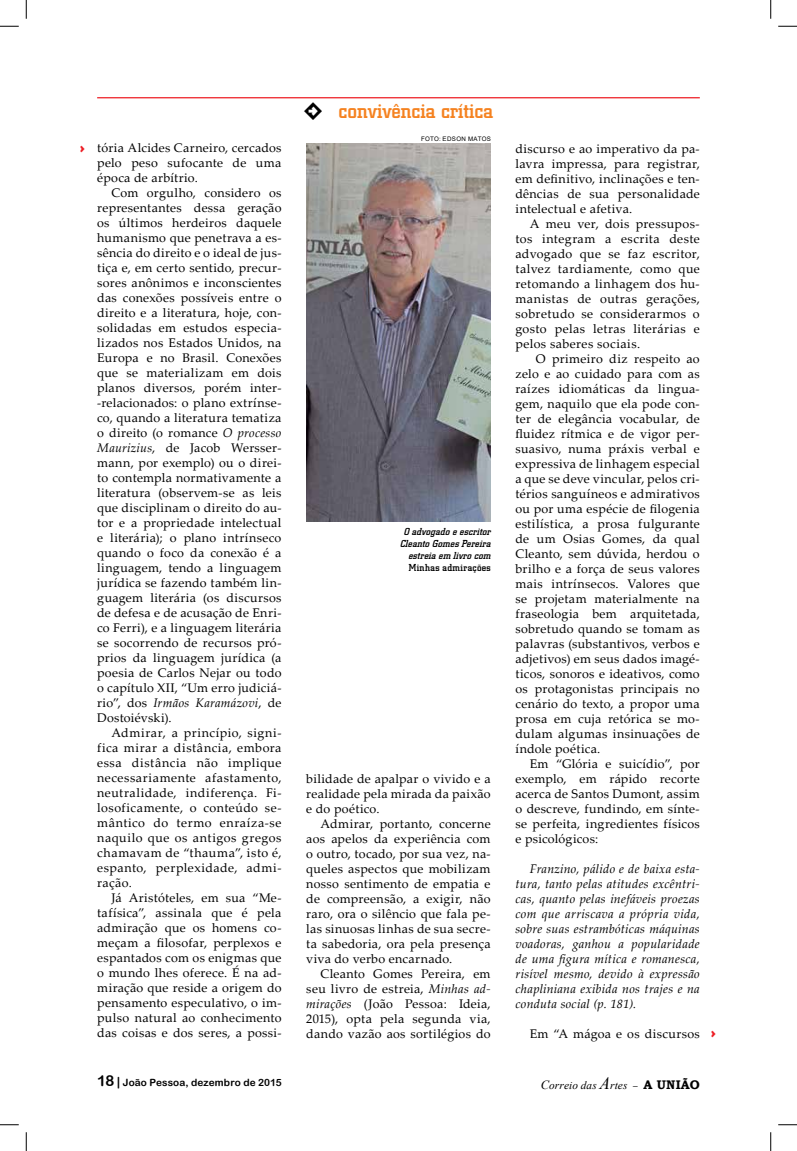
<style>
.page{position:relative;width:797px;height:1151px;background:#fff}
.page>*{position:absolute;margin:0;border:0;box-sizing:border-box;transform-origin:0 0}
.t1{font:500 21.25px "City";color:#f58220}
.t2{font:12.5px/15px "Palatino Linotype";letter-spacing:.025em;color:#000;text-align:justify}
.t3{font:italic 12.5px/15px "Palatino Linotype";letter-spacing:.02em;color:#000;text-align:justify}
.t4{font:12.5px "Mini Pics Directional AA";color:#ed1d24}
.t5{font:italic 11.25px "Times New Roman";letter-spacing:.01em;color:#000}
.t6{font:italic 500 10px/12px "City";letter-spacing:.015em;color:#000;text-align:right}
.t7{font:10px "Arial Rounded MT Bold";letter-spacing:.01em;color:#000}
.t8{font:500 10px "City";letter-spacing:.04em;color:#000}
.t9{font:6.25px "Arial";letter-spacing:.045em;color:#000}
.s1{font-style:italic}
.s2{font-family:"Mini Pics Directional DA";font-weight:400;font-size:17.5px;color:#000}
.s3{font-family:"Mini Pics Directional AA";color:#ed1d24}
.s4{font-size:15px}
.s5{font-size:12.5px}
.s6{font-size:17.5px}
.s7{font-family:"Minion Pro";font-style:normal}
.s8{font-family:"Bookman Old Style";font-weight:700;font-style:normal;font-size:12.5px}
</style>
<div class="page">
<hr style="left:97px;top:97px;width:602px;height:1px;background:#ed1d24">
<img style="left:306px;top:143px;width:184px;height:378px">
<svg style="left:0;top:25px;width:19px;height:2px"></svg>
<svg style="left:778px;top:25px;width:19px;height:2px"></svg>
<svg style="left:0;top:1124px;width:19px;height:1px"></svg>
<svg style="left:778px;top:1124px;width:19px;height:1px"></svg>
<svg style="left:25px;top:0;width:2px;height:19px"></svg>
<svg style="left:25px;top:1132px;width:2px;height:19px"></svg>
<svg style="left:770px;top:0;width:1px;height:19px"></svg>
<svg style="left:770px;top:1132px;width:1px;height:19px"></svg>
<p class="t4" style="left:79px;top:142px;width:8px">c</p>
<p class="t2" style="left:97px;top:140px;width:186px">tória Alcides Carneiro, cercados pelo peso sufocante de uma época de arbítrio.</p>
<p class="t2" style="left:97px;top:185px;width:186px;text-indent:14px">Com orgulho, considero os representantes dessa geração os últimos herdeiros daquele humanismo que penetrava a es&shy;sência do direito e o ideal de jus&shy;tiça e, em certo sentido, precur&shy;sores anônimos e inconscientes das conexões possíveis entre o direito e a literatura, hoje, con&shy;solidadas em estudos especia&shy;lizados nos Estados Unidos, na Europa e no Brasil. Conexões que se materializam em dois planos diversos, porém inter--relacionados: o plano extrínse&shy;co, quando a literatura tematiza o direito (o romance <span class="s1">O processo Maurizius</span>, de Jacob Wersser&shy;mann, por exemplo) ou o direi&shy;to contempla normativamente a literatura (observem-se as leis que disciplinam o direito do au&shy;tor e a propriedade intelectual e literária); o plano intrínseco quando o foco da conexão é a linguagem, tendo a linguagem jurídica se fazendo também lin&shy;guagem literária (os discursos de defesa e de acusação de Enri&shy;co Ferri), e a linguagem literária se socorrendo de recursos pró&shy;prios da linguagem jurídica (a poesia de Carlos Nejar ou todo o capítulo XII, “Um erro judiciá&shy;rio”, dos <span class="s1">Irmãos Karamázovi</span>, de Dostoiévski).</p>
<p class="t2" style="left:97px;top:725px;width:186px;text-indent:14px">Admirar, a princípio, signi&shy;fica mirar a distância, embora essa distância não implique necessariamente afastamento, neutralidade, indiferença. Fi&shy;losoficamente, o conteúdo se&shy;mântico do termo enraíza-se naquilo que os antigos gregos chamavam de “thauma”, isto é, espanto, perplexidade, admi&shy;ração.</p>
<p class="t2" style="left:97px;top:890px;width:186px;text-indent:14px">Já Aristóteles, em sua “Me&shy;tafísica”, assinala que é pela admiração que os homens co&shy;meçam a filosofar, perplexos e espantados com os enigmas que o mundo lhes oferece. É na ad&shy;miração que reside a origem do pensamento especulativo, o im&shy;pulso natural ao conhecimento das coisas e dos seres, a possi-</p>
<h1 class="t1" style="left:304px;top:99px;width:191px"><span class="s2">6</span> convivência crítica</h1>
<p class="t9" style="left:421px;top:134px;width:71px">FOTO: EDSON MATOS</p>
<p class="t6" style="left:400px;top:525px;width:92px">O advogado e escritor<br>Cleanto Gomes Pereira estreia em livro com</p>
<p class="t8" style="left:409px;top:562px;width:83px">Minhas admirações</p>
<p class="t2" style="left:306px;top:771px;width:186px">bilidade de apalpar o vivido e a realidade pela mirada da paixão e do poético.</p>
<p class="t2" style="left:306px;top:816px;width:186px;text-indent:14px">Admirar, portanto, concerne aos apelos da experiência com o outro, tocado, por sua vez, na&shy;queles aspectos que mobilizam nosso sentimento de empatia e de compreensão, a exigir, não raro, ora o silêncio que fala pe&shy;las sinuosas linhas de sua secre&shy;ta sabedoria, ora pela presença viva do verbo encarnado.</p>
<p class="t2" style="left:306px;top:966px;width:186px;text-indent:14px">Cleanto Gomes Pereira, em seu livro de estreia, <span class="s1">Minhas ad&shy;mirações</span> (João Pessoa: Ideia, 2015), opta pela segunda via, dando vazão aos sortilégios do</p>
<p class="t2" style="left:515px;top:141px;width:186px">discurso e ao imperativo da pa&shy;lavra impressa, para registrar, em definitivo, inclinações e ten&shy;dências de sua personalidade intelectual e afetiva.</p>
<p class="t2" style="left:515px;top:216px;width:186px;text-indent:14px">A meu ver, dois pressupos&shy;tos integram a escrita deste advogado que se faz escritor, talvez tardiamente, como que retomando a linhagem dos hu&shy;manistas de outras gerações, sobretudo se considerarmos o gosto pelas letras literárias e pelos saberes sociais.</p>
<p class="t2" style="left:515px;top:351px;width:186px;text-indent:20px">O primeiro diz respeito ao zelo e ao cuidado para com as raízes idiomáticas da lingua&shy;gem, naquilo que ela pode con&shy;ter de elegância vocabular, de fluidez rítmica e de vigor per&shy;suasivo, numa práxis verbal e expressiva de linhagem especial a que se deve vincular, pelos cri&shy;térios sanguíneos e admirativos ou por uma espécie de filogenia estilística, a prosa fulgurante de um Osias Gomes, da qual Cleanto, sem dúvida, herdou o brilho e a força de seus valores mais intrínsecos. Valores que se projetam materialmente na fraseologia bem arquitetada, sobretudo quando se tomam as palavras (substantivos, verbos e adjetivos) em seus dados imagé&shy;ticos, sonoros e ideativos, como os protagonistas principais no cenário do texto, a propor uma prosa em cuja retórica se mo&shy;dulam algumas insinuações de índole poética.</p>
<p class="t2" style="left:515px;top:756px;width:186px;text-indent:14px">Em “Glória e suicídio”, por exemplo, em rápido recorte acerca de Santos Dumont, assim o descreve, fundindo, em sínte&shy;se perfeita, ingredientes físicos e psicológicos:</p>
<p class="t3" style="left:515px;top:861px;width:186px;text-indent:14px">Franzino, pálido e de baixa esta&shy;tura, tanto pelas atitudes excêntri&shy;cas, quanto pelas inefáveis proezas com que arriscava a própria vida, sobre suas estrambóticas máquinas voadoras, ganhou a popularidade de uma figura mítica e romanesca, risível mesmo, devido à expressão chapliniana exibida nos trajes e na conduta social (p. 181).</p>
<p class="t2" style="left:529px;top:1026px;width:189px">Em “A mágoa e os discursos <span class="s3">c</span></p>
<p class="t7" style="left:97px;top:1076px;width:186px"><span class="s4">18</span> <span class="s5">|</span> João Pessoa, dezembro de 2015</p>
<p class="t5" style="left:541px;top:1078px;width:160px"><span class="s5">C</span>orreio das <span class="s6">A</span>rtes <span class="s7">–</span> <span class="s8">A UNIÃO</span></p>
</div>
